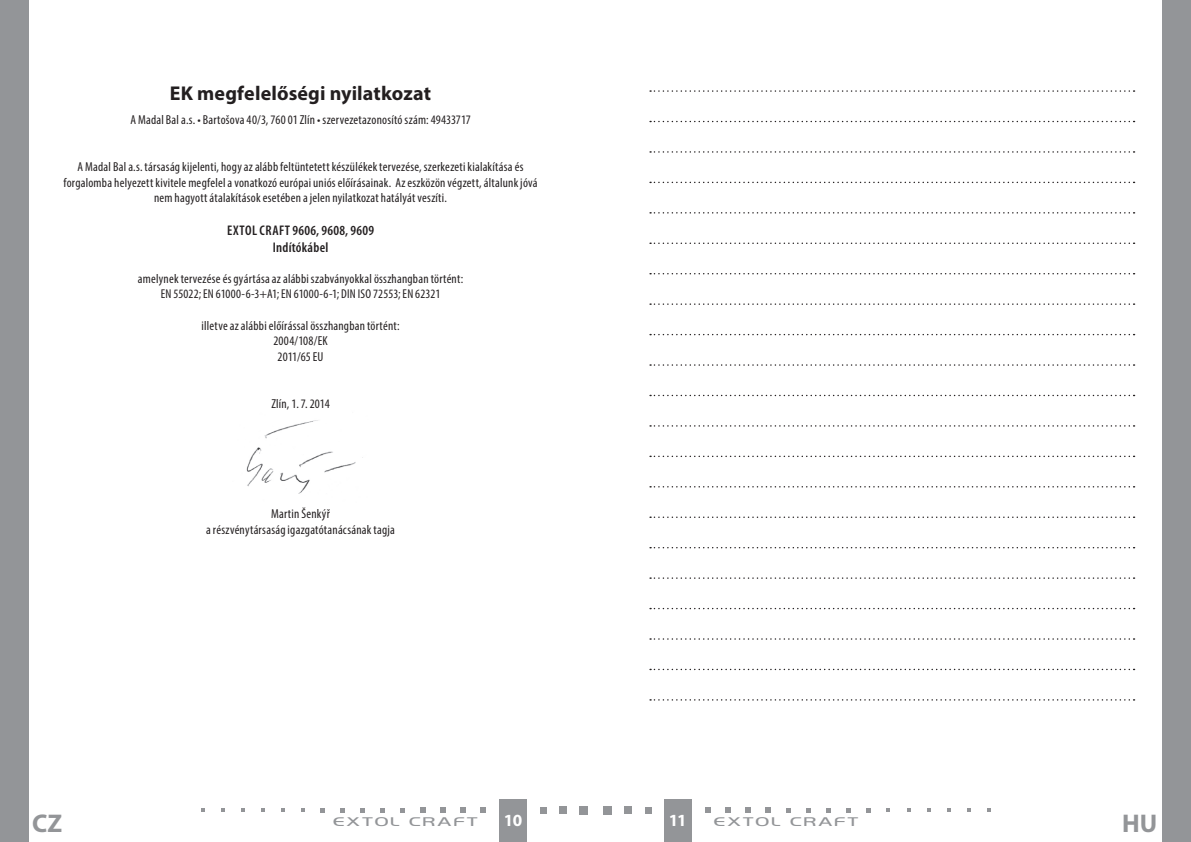
<style>
.page{position:relative;width:1191px;height:842px;background:#fff}
.page>*{position:absolute;margin:0;border:0;box-sizing:border-box;transform-origin:0 0}
.t1{font:700 25.6px "Myriad Pro";color:#939598}
.oddíl{font:700 20px "Myriad Pro";letter-spacing:.005em;color:#231f20}
.t2{font:700 17.2px "Myriad Pro";color:#fff}
.Normální-výstraha{font:600 condensed 14px "Myriad Pro";letter-spacing:.02em;color:#231f20}
.Normální{font:condensed 13px/15.6px "Myriad Pro";letter-spacing:.02em;color:#231f20;text-align:center}
.Normální-2{font:condensed 12.8px "Myriad Pro";letter-spacing:.015em;color:#231f20}
.t3{font:11.4px "Highland Gothic Light Medium CE";letter-spacing:.13em;color:#939598;scale:1.5 1}
</style>
<div class="page">
<div style="left:664px;top:799px;width:28px;height:43px;background:#939598"></div>
<div style="left:603px;top:806px;width:9px;height:9px;background:#939598"></div>
<div style="left:624px;top:806px;width:8px;height:8px;background:#939598"></div>
<svg style="left:645px;top:807px;width:6px;height:6px"></svg>
<svg style="left:705px;top:808px;width:5px;height:5px"></svg>
<svg style="left:725px;top:808px;width:5px;height:5px"></svg>
<svg style="left:745px;top:808px;width:5px;height:5px"></svg>
<svg style="left:765px;top:808px;width:5px;height:5px"></svg>
<svg style="left:786px;top:808px;width:4px;height:4px"></svg>
<svg style="left:806px;top:808px;width:4px;height:4px"></svg>
<svg style="left:826px;top:808px;width:4px;height:4px"></svg>
<svg style="left:846px;top:808px;width:4px;height:4px"></svg>
<svg style="left:866px;top:808px;width:4px;height:4px"></svg>
<svg style="left:886px;top:808px;width:4px;height:4px"></svg>
<svg style="left:907px;top:808px;width:3px;height:4px"></svg>
<svg style="left:927px;top:808px;width:3px;height:4px"></svg>
<svg style="left:947px;top:808px;width:3px;height:4px"></svg>
<svg style="left:967px;top:808px;width:3px;height:4px"></svg>
<svg style="left:987px;top:808px;width:3px;height:4px"></svg>
<div style="left:1161px;top:0;width:30px;height:842px;background:#939598"></div>
<div style="left:499px;top:799px;width:27px;height:43px;background:#939598"></div>
<div style="left:579px;top:806px;width:8px;height:9px;background:#939598"></div>
<div style="left:559px;top:806px;width:8px;height:8px;background:#939598"></div>
<svg style="left:540px;top:807px;width:6px;height:6px"></svg>
<svg style="left:480px;top:808px;width:5px;height:5px"></svg>
<svg style="left:460px;top:808px;width:5px;height:5px"></svg>
<svg style="left:440px;top:808px;width:5px;height:5px"></svg>
<svg style="left:420px;top:808px;width:5px;height:5px"></svg>
<svg style="left:401px;top:808px;width:4px;height:4px"></svg>
<svg style="left:381px;top:808px;width:4px;height:4px"></svg>
<svg style="left:361px;top:808px;width:4px;height:4px"></svg>
<svg style="left:340px;top:808px;width:5px;height:4px"></svg>
<svg style="left:320px;top:808px;width:5px;height:4px"></svg>
<svg style="left:301px;top:808px;width:4px;height:4px"></svg>
<svg style="left:281px;top:808px;width:4px;height:4px"></svg>
<svg style="left:261px;top:808px;width:3px;height:4px"></svg>
<svg style="left:241px;top:808px;width:3px;height:4px"></svg>
<svg style="left:221px;top:808px;width:3px;height:4px"></svg>
<svg style="left:201px;top:808px;width:3px;height:4px"></svg>
<div style="left:0;top:0;width:29px;height:842px;background:#939598"></div>
<img style="left:246px;top:420px;width:117px;height:74px">
<svg style="left:650px;top:90px;width:484px;height:2px"></svg>
<svg style="left:650px;top:121px;width:484px;height:1px"></svg>
<svg style="left:650px;top:151px;width:484px;height:2px"></svg>
<svg style="left:650px;top:182px;width:484px;height:1px"></svg>
<svg style="left:650px;top:212px;width:484px;height:2px"></svg>
<svg style="left:650px;top:243px;width:484px;height:1px"></svg>
<svg style="left:650px;top:273px;width:484px;height:1px"></svg>
<svg style="left:650px;top:303px;width:484px;height:2px"></svg>
<svg style="left:650px;top:334px;width:484px;height:1px"></svg>
<svg style="left:650px;top:364px;width:484px;height:2px"></svg>
<svg style="left:650px;top:395px;width:484px;height:1px"></svg>
<svg style="left:650px;top:425px;width:484px;height:2px"></svg>
<svg style="left:650px;top:456px;width:484px;height:1px"></svg>
<svg style="left:650px;top:486px;width:484px;height:1px"></svg>
<svg style="left:650px;top:516px;width:484px;height:2px"></svg>
<svg style="left:650px;top:547px;width:484px;height:1px"></svg>
<svg style="left:650px;top:577px;width:484px;height:2px"></svg>
<svg style="left:650px;top:608px;width:484px;height:1px"></svg>
<svg style="left:650px;top:638px;width:484px;height:2px"></svg>
<svg style="left:650px;top:669px;width:484px;height:1px"></svg>
<svg style="left:650px;top:699px;width:484px;height:2px"></svg>
<p class="oddíl" style="left:170px;top:80px;width:263px">EK megfelelőségi nyilatkozat</p>
<p class="Normální" style="left:130px;top:112px;width:342px">A Madal Bal a.s. • Bartošova 40/3, 760 01 Zlín • szervezetazonosító szám: 49433717</p>
<p class="Normální" style="left:63px;top:159px;width:476px">A Madal Bal a.s. társaság kijelenti, hogy az alább feltüntetett készülékek tervezése, szerkezeti kialakítása és forgalomba helyezett kivitele megfelel a vonatkozó európai uniós előírásainak. Az eszközön végzett, általunk jóvá nem hagyott átalakítások esetében a jelen nyilatkozat hatályát veszíti.</p>
<p class="Normální-výstraha" style="left:227px;top:222px;width:149px">EXTOL CRAFT 9606, 9608, 9609</p>
<p class="Normální-výstraha" style="left:273px;top:239px;width:57px">Indítókábel</p>
<p class="Normální" style="left:138px;top:270px;width:327px">amelynek tervezése és gyártása az alábbi szabványokkal összhangban történt:</p>
<p class="Normální-2" style="left:161px;top:286px;width:281px">EN 55022; EN 61000-6-3+A1; EN 61000-6-1; DIN ISO 72553; EN 62321</p>
<p class="Normální" style="left:202px;top:317px;width:199px">illetve az alábbi előírással összhangban történt:</p>
<p class="Normální" style="left:273px;top:333px;width:56px">2004/108/EK</p>
<p class="Normální" style="left:278px;top:348px;width:47px">2011/65 EU</p>
<p class="Normální" style="left:271px;top:395px;width:60px">Zlín, 1. 7. 2014</p>
<p class="Normální" style="left:271px;top:506px;width:60px">Martin Šenkýř</p>
<p class="Normální" style="left:206px;top:522px;width:190px">a részvénytársaság igazgatótanácsának tagja</p>
<h1 class="t1" style="left:32px;top:807px;width:32px">CZ</h1>
<p class="t3" style="left:333px;top:815px;width:98px">EXTOL CRAFT</p>
<h3 class="t2" style="left:504px;top:809px;width:20px">10</h3>
<h3 class="t2" style="left:669px;top:809px;width:19px">11</h3>
<p class="t3" style="left:714px;top:815px;width:98px">EXTOL CRAFT</p>
<h1 class="t1" style="left:1122px;top:807px;width:37px">HU</h1>
</div>
